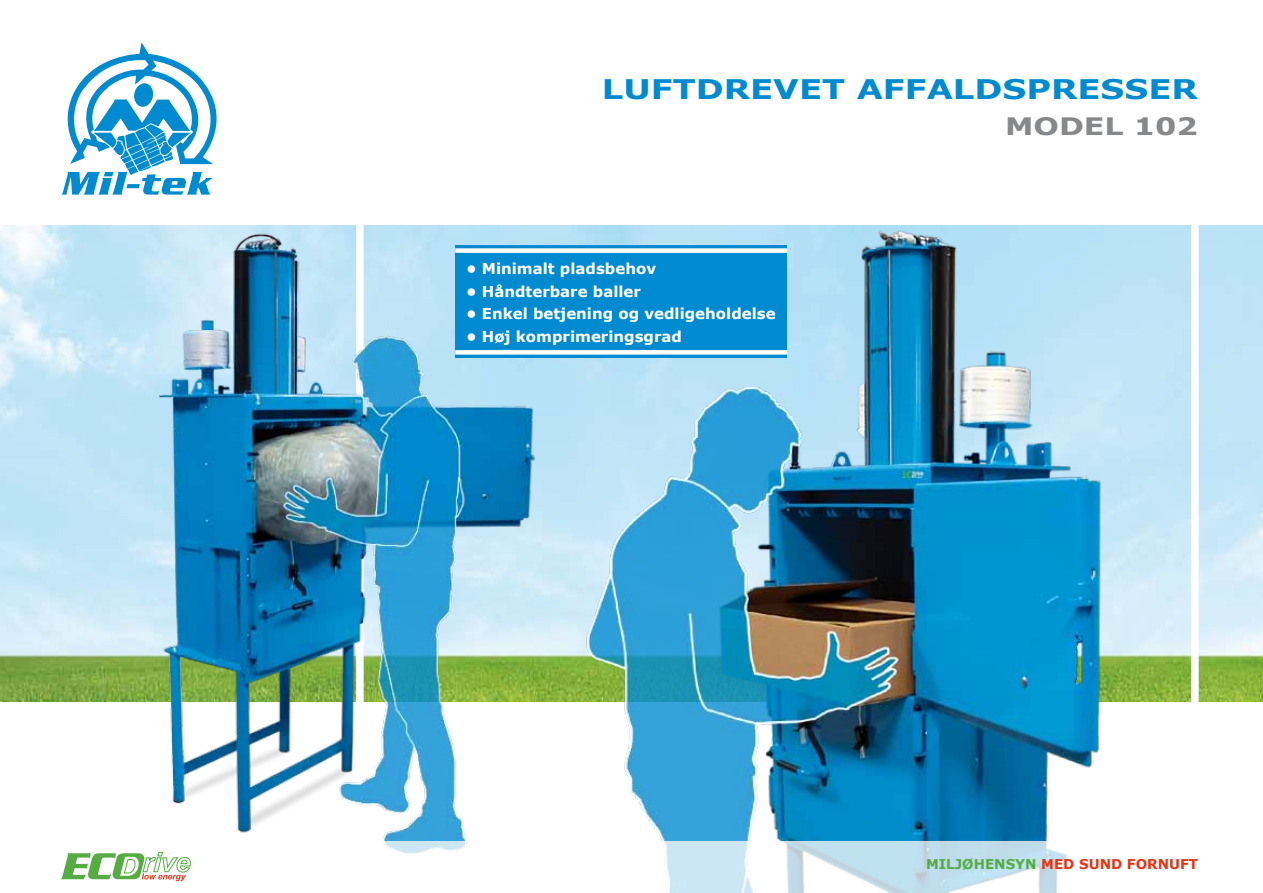
<style>
.page{position:relative;width:1263px;height:893px;background:#fff}
.page>*{position:absolute;margin:0;border:0;box-sizing:border-box;transform-origin:0 0}
.t1{font:700 27px "Verdana";color:#008bd0;scale:1.25 1}
.t2{font:700 24px "Verdana";color:#87888a;scale:1.25 1}
.t3{font:700 15px "Verdana";color:#fff}
.t4{font:700 13.5px "Verdana";color:#e53517}
.s1{color:#55ac42}
</style>
<div class="page">
<svg style="left:62px;top:42px;width:155px;height:153px"></svg>
<img style="left:0;top:225px;width:550px;height:616px">
<img style="left:566px;top:225px;width:697px;height:616px">
<div style="left:455px;top:245px;width:332px;height:113px;background:#008bd0"></div>
<div style="left:455px;top:248px;width:332px;height:5px;background:#fff"></div>
<div style="left:455px;top:350px;width:332px;height:5px;background:#fff"></div>
<svg style="left:176px;top:841px;width:891px;height:52px"></svg>
<svg style="left:61px;top:852px;width:130px;height:29px"></svg>
<h1 class="t1" style="left:602px;top:72px;width:478px">LUFTDREVET AFFALDSPRESSER</h1>
<p class="t3" style="left:466px;top:259px;width:192px">• Minimalt pladsbehov</p>
<p class="t3" style="left:466px;top:282px;width:177px">• Håndterbare baller</p>
<p class="t3" style="left:466px;top:304px;width:311px">• Enkel betjening og vedligeholdelse</p>
<p class="t3" style="left:466px;top:327px;width:218px">• Høj komprimeringsgrad</p>
<h2 class="t2" style="left:1005px;top:111px;width:156px">MODEL 102</h2>
<p class="t4" style="left:926px;top:855px;width:274px"><span class="s1">MILJØHENSYN</span> MED SUND FORNUFT</p>
</div>
